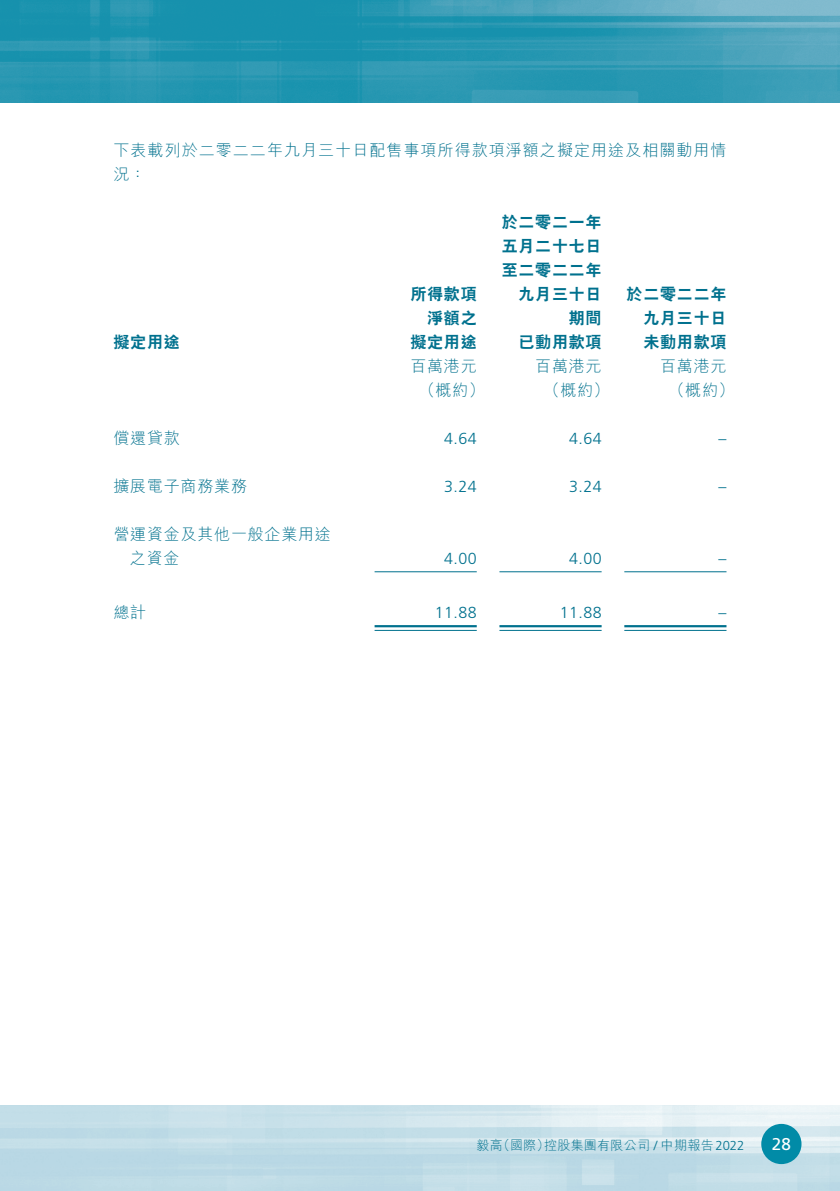
<style>
.page{position:relative;width:840px;height:1191px;background:#fff}
.page>*{position:absolute;margin:0;border:0;box-sizing:border-box;transform-origin:0 0}
.t1{font:17px "Frutiger LT Std";color:#fff}
._50_Table_txt{font:800 16px "C Hei 2 HK";letter-spacing:.05em;color:#00718e}
._50_Table_txt-2{font:300 16px "M Hei HK";letter-spacing:.05em;color:#00718e}
._00_txt{font:300 16px/24px "M Hei HK";letter-spacing:.065em;color:#00718e}
._50_Table_txt-3{font:300 16px "Frutiger LT Std";letter-spacing:.03em;color:#00718e}
.t2{font:300 13px "M Hei HK";letter-spacing:.02em;color:#00718e}
.s1{font-family:"Frutiger LT Std"}
</style>
<div class="page">
<img style="left:0;top:1105px;width:839px;height:86px">
<img style="left:0;top:0;width:839px;height:102px">
<div style="left:760px;top:1123px;width:41px;height:41px;background:#018ba7;border-radius:50%"></div>
<hr style="left:374px;top:571px;width:102px;height:1px;background:#00718e">
<hr style="left:499px;top:571px;width:102px;height:1px;background:#00718e">
<hr style="left:624px;top:571px;width:102px;height:1px;background:#00718e">
<hr style="left:374px;top:625px;width:102px;height:2px;background:#00718e">
<hr style="left:374px;top:630px;width:102px;height:1px;background:#00718e">
<hr style="left:499px;top:625px;width:102px;height:2px;background:#00718e">
<hr style="left:499px;top:630px;width:102px;height:1px;background:#00718e">
<hr style="left:624px;top:625px;width:102px;height:2px;background:#00718e">
<hr style="left:624px;top:630px;width:102px;height:1px;background:#00718e">
<p class="_00_txt" style="left:113px;top:138px;width:614px">下表載列於二零二二年九月三十日配售事項所得款項淨額之擬定用途及相關動用情況：</p>
<p class="_50_Table_txt" style="left:113px;top:334px;width:68px">擬定用途</p>
<p class="_50_Table_txt" style="left:410px;top:286px;width:68px">所得款項</p>
<p class="_50_Table_txt" style="left:427px;top:310px;width:51px">淨額之</p>
<p class="_50_Table_txt" style="left:410px;top:334px;width:68px">擬定用途</p>
<p class="_50_Table_txt-2" style="left:410px;top:358px;width:68px">百萬港元</p>
<p class="_50_Table_txt" style="left:501px;top:214px;width:101px">於二零二一年</p>
<p class="_50_Table_txt" style="left:501px;top:238px;width:101px">五月二十七日</p>
<p class="_50_Table_txt" style="left:501px;top:262px;width:101px">至二零二二年</p>
<p class="_50_Table_txt" style="left:518px;top:286px;width:85px">九月三十日</p>
<p class="_50_Table_txt" style="left:568px;top:310px;width:34px">期間</p>
<p class="_50_Table_txt" style="left:518px;top:334px;width:85px">已動用款項</p>
<p class="_50_Table_txt-2" style="left:535px;top:358px;width:68px">百萬港元</p>
<p class="_50_Table_txt" style="left:626px;top:286px;width:101px">於二零二二年</p>
<p class="_50_Table_txt" style="left:643px;top:310px;width:85px">九月三十日</p>
<p class="_50_Table_txt" style="left:643px;top:334px;width:85px">未動用款項</p>
<p class="_50_Table_txt-2" style="left:659px;top:358px;width:68px">百萬港元</p>
<p class="_50_Table_txt-2" style="left:419px;top:382px;width:67px">（概約）</p>
<p class="_50_Table_txt-2" style="left:543px;top:382px;width:67px">（概約）</p>
<p class="_50_Table_txt-2" style="left:668px;top:382px;width:67px">（概約(</p>
<p class="_50_Table_txt-2" style="left:113px;top:430px;width:68px">償還貸款</p>
<p class="_50_Table_txt-3" style="left:444px;top:429px;width:34px">4.64</p>
<p class="_50_Table_txt-3" style="left:568px;top:429px;width:34px">4.64</p>
<p class="_50_Table_txt-3" style="left:718px;top:429px;width:9px">–</p>
<p class="_50_Table_txt-2" style="left:113px;top:478px;width:135px">擴展電子商務業務</p>
<p class="_50_Table_txt-2" style="left:113px;top:526px;width:219px">營運資金及其他一般企業用途</p>
<p class="_50_Table_txt-3" style="left:444px;top:477px;width:34px">3.24</p>
<p class="_50_Table_txt-3" style="left:568px;top:477px;width:34px">3.24</p>
<p class="_50_Table_txt-3" style="left:718px;top:477px;width:9px">–</p>
<p class="_50_Table_txt-2" style="left:130px;top:550px;width:51px">之資金</p>
<p class="_50_Table_txt-3" style="left:444px;top:549px;width:34px">4.00</p>
<p class="_50_Table_txt-3" style="left:568px;top:549px;width:34px">4.00</p>
<p class="_50_Table_txt-3" style="left:718px;top:549px;width:9px">–</p>
<p class="_50_Table_txt-2" style="left:113px;top:604px;width:34px">總計</p>
<p class="_50_Table_txt-3" style="left:434px;top:603px;width:43px">11.88</p>
<p class="_50_Table_txt-3" style="left:559px;top:603px;width:43px">11.88</p>
<p class="_50_Table_txt-3" style="left:718px;top:603px;width:9px">–</p>
<p class="t2" style="left:476px;top:1138px;width:28px">毅高</p>
<p class="t2" style="left:497px;top:1138px;width:54px">（國際）</p>
<p class="t2" style="left:544px;top:1138px;width:201px">控股集團有限公司 <span class="s1">/</span> 中期報告<span class="s1">2022</span></p>
<p class="t1" style="left:771px;top:1134px;width:20px">28</p>
</div>
